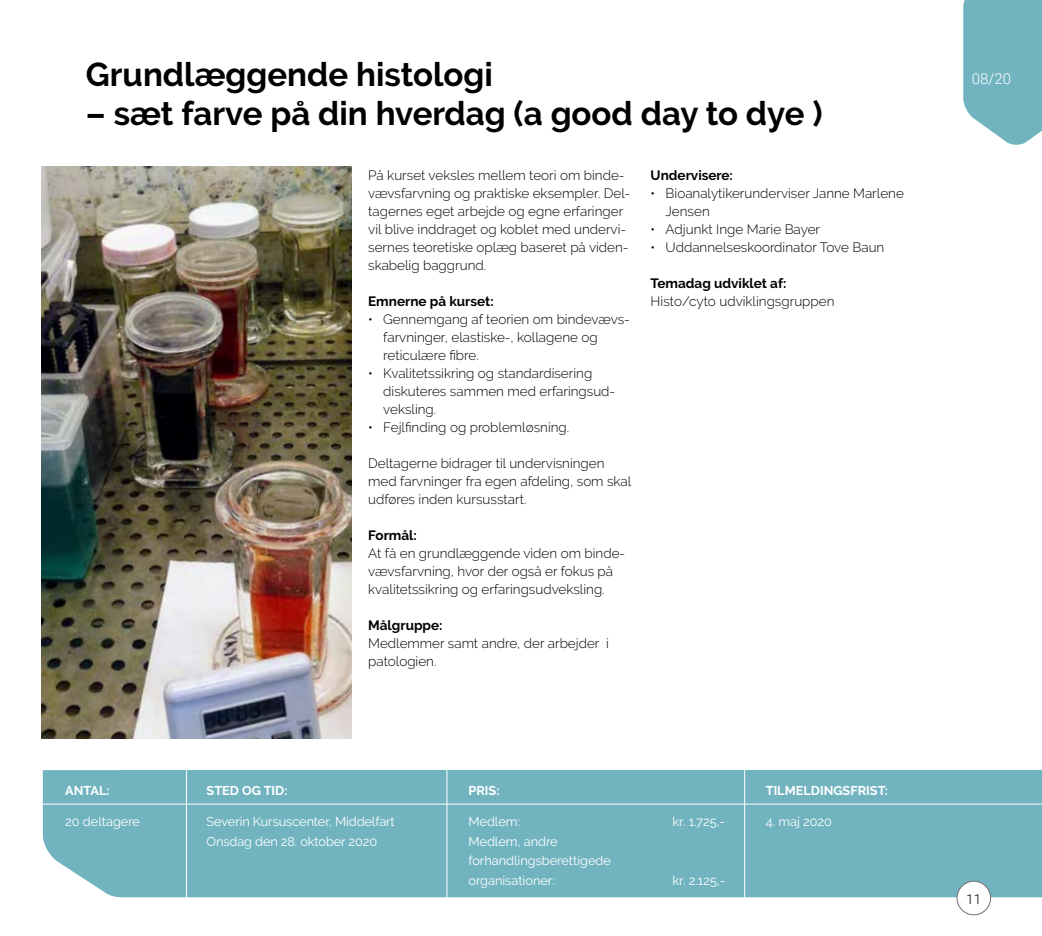
<style>
.page{position:relative;width:1042px;height:936px;background:#fff}
.page>*{position:absolute;margin:0;border:0;box-sizing:border-box;transform-origin:0 0}
.t1{font:700 33px "Raleway";color:#000}
.t2{font:300 15px "Roboto";color:#fff}
.t3{font:300 13.5px/18px "Raleway";color:#000}
.t4{font:700 13.5px "Raleway";color:#000}
.t5{font:300 13.5px "Roboto";color:#000}
.t6{font:12.75px/19.5px "Raleway";color:#fff}
.t7{font:700 12.75px "Raleway";color:#fff}
.s1{font-style:inherit}
</style>
<div class="page">
<svg style="left:963px;top:0;width:79px;height:145px;background:#7dbac5"></svg>
<div style="left:43px;top:770px;width:999px;height:127px;background:#71b4c0"></div>
<hr style="left:186px;top:804px;width:1px;height:93px;background:#fff">
<hr style="left:446px;top:804px;width:1px;height:93px;background:#fff">
<hr style="left:744px;top:804px;width:1px;height:93px;background:#fff">
<hr style="left:186px;top:770px;width:1px;height:34px;background:#fff">
<hr style="left:446px;top:770px;width:1px;height:34px;background:#fff">
<hr style="left:744px;top:770px;width:1px;height:34px;background:#fff">
<hr style="left:43px;top:803px;width:999px;height:1px;background:#fff">
<img style="left:42px;top:167px;width:309px;height:571px">
<div style="left:957px;top:881px;width:33px;height:33px;background:#fff;border-radius:50%"></div>
<div style="left:956px;top:880px;width:35px;height:35px;border:1px solid #706f6f;border-radius:50%"></div>
<h1 class="t1" style="left:86px;top:56px;width:408px">Grundlæggende histologi</h1>
<h1 class="t1" style="left:86px;top:95px;width:738px">– sæt farve på din hverdag (a go<span class="s1">o</span>d day to dye )</h1>
<p class="t3" style="left:368px;top:166px;width:263px">På kurset veksles mellem teori om binde&shy;vævsfarvning og praktiske eksempler. Del&shy;tagernes eget arbejde og egne erfaringer vil blive inddraget og koblet med undervi&shy;sernes teoretiske oplæg baseret på viden&shy;skabelig baggrund.</p>
<p class="t4" style="left:368px;top:294px;width:127px">Emnerne på kurset:</p>
<p class="t3" style="left:383px;top:310px;width:248px;text-indent:-15px">• Gennemgang af teorien om bindevævs&shy;farvninger, elastiske-, kollagene og reticulære fibre.</p>
<p class="t3" style="left:383px;top:364px;width:233px;text-indent:-15px">• Kvalitetssikring og standardisering diskuteres sammen med erfaringsud&shy;veksling.</p>
<p class="t3" style="left:368px;top:418px;width:202px">• Fejlfinding og problemløsning.</p>
<p class="t3" style="left:368px;top:454px;width:265px">Deltagerne bidrager til undervisningen med farvninger fra egen afdeling, som skal udføres inden kursusstart.</p>
<p class="t4" style="left:368px;top:527px;width:50px">Formål:</p>
<p class="t3" style="left:368px;top:544px;width:258px">At få en grundlæggende viden om binde&shy;vævsfarvning, hvor der også er fokus på kvalitetssikring og erfaringsudveksling.</p>
<p class="t4" style="left:368px;top:617px;width:76px">Målgruppe:</p>
<p class="t3" style="left:368px;top:634px;width:242px">Medlemmer samt andre, der arbejder i patologien.</p>
<p class="t4" style="left:650px;top:167px;width:84px">Undervisere:</p>
<p class="t3" style="left:665px;top:184px;width:240px;text-indent:-15px">• Bioanalytikerunderviser Janne Marlene<br>Jensen</p>
<p class="t3" style="left:650px;top:220px;width:171px">• Adjunkt Inge Marie Bayer</p>
<p class="t3" style="left:650px;top:238px;width:235px">• Uddannelseskoordinator Tove Baun</p>
<p class="t4" style="left:650px;top:275px;width:137px">Temadag udviklet af:</p>
<p class="t3" style="left:650px;top:292px;width:185px">Histo/cyto udviklingsgruppen</p>
<p class="t7" style="left:65px;top:783px;width:46px">ANTAL:</p>
<p class="t6" style="left:65px;top:812px;width:76px">20 deltagere</p>
<p class="t7" style="left:207px;top:783px;width:82px">STED OG TID:</p>
<p class="t6" style="left:207px;top:812px;width:190px">Severin Kursuscenter, Middelfart<br>Onsdag den 28. oktober 2020</p>
<p class="t7" style="left:468px;top:783px;width:33px">PRIS:</p>
<p class="t6" style="left:468px;top:812px;width:53px">Medlem:</p>
<p class="t6" style="left:672px;top:812px;width:54px">kr. 1.725,-</p>
<p class="t6" style="left:468px;top:831px;width:144px">Medlem, andre forhandlingsberettigede organisationer:</p>
<p class="t6" style="left:672px;top:870px;width:54px">kr. 2.125,-</p>
<p class="t7" style="left:766px;top:783px;width:124px">TILMELDINGSFRIST:</p>
<p class="t6" style="left:766px;top:812px;width:68px">4. maj 2020</p>
<p class="t2" style="left:972px;top:69px;width:41px">08/20</p>
<p class="t5" style="left:966px;top:889px;width:16px">11</p>
</div>
